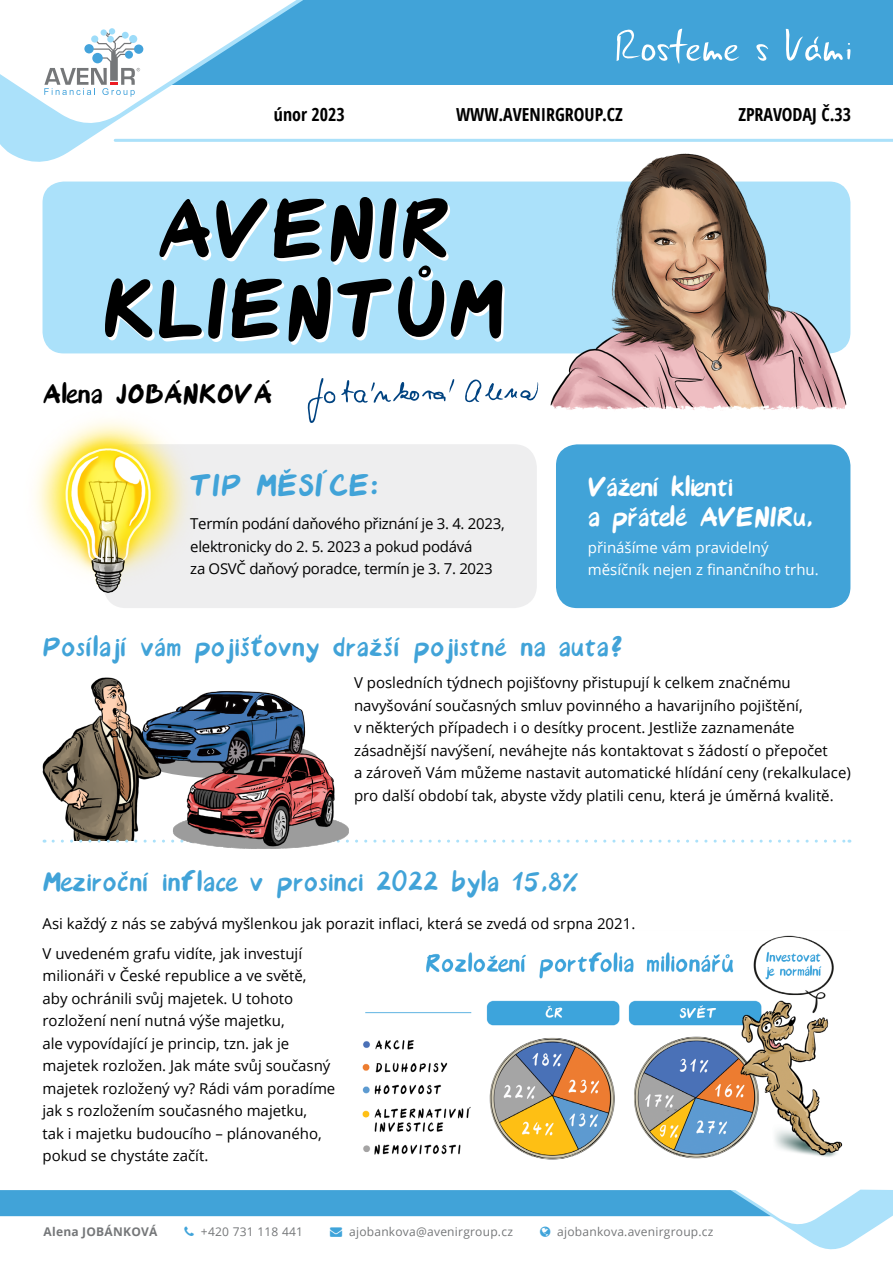
<style>
.page{position:relative;width:893px;height:1263px;background:#fff}
.page>*{position:absolute;margin:0;border:0;box-sizing:border-box;transform-origin:0 0}
.t1{font:108.6px/79.9px "Avenir Font";color:#000;text-align:center}
.t2{font:40.35px "Avenir Font";color:#41a3d8}
.t3{font:36px "Avenir Font";color:#41a3d8}
.t4{font:36px/30px "Avenir Font";letter-spacing:-.02em;color:#fff}
.t5{font:36px "Avenir Font";color:#000}
.t6{font:700 condensed 18px "Open Sans";color:#000}
.t7{font:15px/22.5px "Open Sans";color:#000}
.t8{font:15px/22.5px "Open Sans";letter-spacing:-.02em;color:#000}
.t9{font:15px/22.5px "Open Sans";color:#fff}
.t10{font:12px "Open Sans";letter-spacing:.02em;color:#757779}
.t11{font:700 12px "Open Sans";letter-spacing:.02em;color:#757779}
.s1{color:#40a4da}
</style>
<div class="page">
<div style="left:22px;top:0;width:871px;height:85px;background:#41a3d8"></div>
<svg style="left:0;top:0;width:328px;height:162px"></svg>
<svg style="left:617px;top:29px;width:123px;height:35px"></svg>
<svg style="left:756px;top:44px;width:13px;height:17px"></svg>
<svg style="left:786px;top:29px;width:64px;height:32px"></svg>
<svg style="left:0;top:0;width:302px;height:129px"></svg>
<hr style="left:115px;top:139px;width:778px;height:3px;background:#abe1fa">
<div style="left:43px;top:182px;width:807px;height:171px;background:#abe1fa;border-radius:21px"></div>
<img style="left:167px;top:691px;width:139px;height:54px">
<img style="left:42px;top:677px;width:125px;height:163px">
<img style="left:362px;top:935px;width:481px;height:225px">
<svg style="left:53px;top:840px;width:797px;height:3px"></svg>
<div style="left:103px;top:444px;width:434px;height:164px;background:#eeeeef;border-radius:23px"></div>
<img style="left:35px;top:420px;width:152px;height:188px">
<div style="left:556px;top:444px;width:294px;height:164px;background:#41a3d8;border-radius:21px"></div>
<img style="left:166px;top:745px;width:195px;height:104px">
<img style="left:542px;top:138px;width:309px;height:272px">
<svg style="left:465px;top:379px;width:74px;height:24px"></svg>
<svg style="left:308px;top:378px;width:146px;height:45px"></svg>
<svg style="left:0;top:1189px;width:893px;height:61px"></svg>
<p class="t6" style="left:274px;top:101px;width:72px">únor 2023</p>
<p class="t6" style="left:456px;top:101px;width:168px">WWW.AVENIRGROUP.CZ</p>
<p class="t6" style="left:738px;top:101px;width:114px">ZPRAVODAJ Č.33</p>
<h1 class="t1" style="left:102px;top:192px;width:405px">AVENIR<br>KLIENTŮM</h1>
<h3 class="t5" style="left:43px;top:379px;width:231px">Alena JOBÁNKOVÁ</h3>
<h2 class="t2" style="left:189px;top:469px;width:192px">TIP MĚSÍCE:</h2>
<h3 class="t4" style="left:588px;top:473px;width:227px">Vážení klienti<br>a přátelé AVENIRu,</h3>
<p class="t9" style="left:588px;top:535px;width:232px">přinášíme vám pravidelný měsíčník nejen z finančního trhu.</p>
<p class="t8" style="left:190px;top:512px;width:316px">Termín podání daňového přiznání je 3. 4. 2023, elektronicky do 2. 5. 2023 a pokud podává<br>za OSVČ daňový poradce, termín je 3. 7. 2023</p>
<h3 class="t3" style="left:43px;top:632px;width:583px">Posílají vám pojišťovny dražší pojistné na auta?</h3>
<p class="t7" style="left:354px;top:671px;width:498px">V posledních týdnech pojišťovny přistupují k celkem značnému navyšování současných smluv povinného a havarijního pojištění,<br>v některých případech i o desítky procent. Jestliže zaznamenáte zásadnější navýšení, neváhejte nás kontaktovat s žádostí o přepočet<br>a zároveň Vám můžeme nastavit automatické hlídání ceny (rekalkulace) pro další období tak, abyste vždy platili cenu, která je úměrná kvalitě.</p>
<h3 class="t3" style="left:43px;top:867px;width:538px">Meziroční inflace v prosinci 2022 byla 15,8%</h3>
<p class="t7" style="left:43px;top:908px;width:594px;line-height:29.7px">Asi každý z nás se zabývá myšlenkou jak porazit inflaci, která se zvedá od srpna 2021.<br>V uvedeném grafu vidíte, jak investují</p>
<p class="t7" style="left:43px;top:964px;width:294px">milionáři v České republice a ve světě, aby ochránili svůj majetek. U tohoto rozložení není nutná výše majetku,<br>ale vypovídající je princip, tzn. jak je majetek rozložen. Jak máte svůj současný majetek rozložený vy? Rádi vám poradíme jak s rozložením současného majetku,<br>tak i majetku budoucího – plánovaného, pokud se chystáte začít.</p>
<p class="t11" style="left:44px;top:1223px;width:115px">Alena JOBÁNKOVÁ</p>
<p class="t10" style="left:201px;top:1223px;width:104px">+420 731 118 441</p>
<p class="t10" style="left:330px;top:1223px;width:184px"><span class="s1">→</span> ajobankova@avenirgroup.cz</p>
<p class="t10" style="left:557px;top:1223px;width:158px">ajobankova.avenirgroup.cz</p>
</div>
